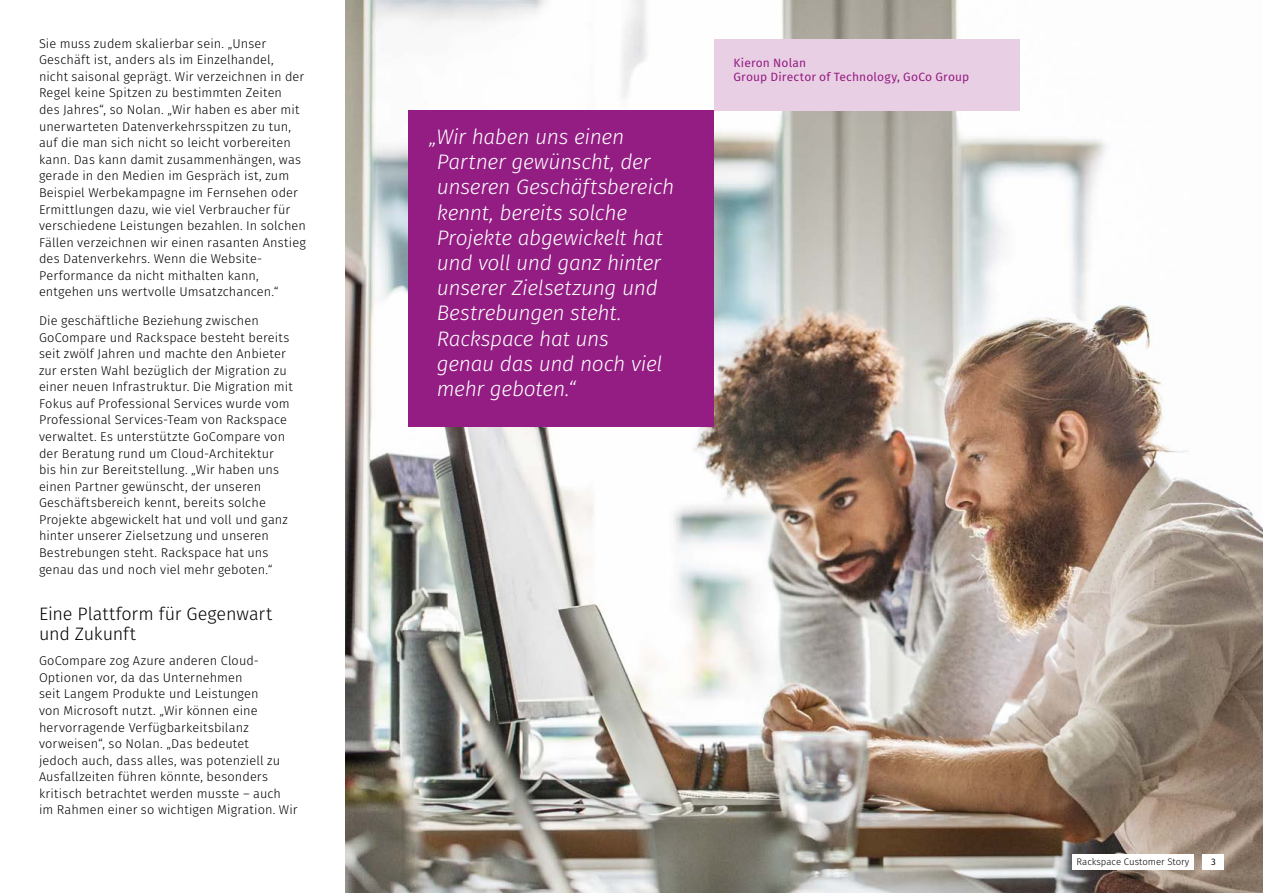
<style>
.page{position:relative;width:1263px;height:893px;background:#fff}
.page>*{position:absolute;margin:0;border:0;box-sizing:border-box;transform-origin:0 0}
.t1{font:italic 300 21px/25.2px "Fira Sans";letter-spacing:-.015em;color:#fff}
.t2{font:300 18px/19.8px "Fira Sans";letter-spacing:-.01em;color:#000}
.t3{font:300 12.75px/16.5px "Fira Sans";letter-spacing:.01em;color:#000}
.t4{font:12px/14.4px "Fira Sans";letter-spacing:.015em;color:#941d83}
.t5{font:300 9.6px "Fira Sans";color:#000}
.t6{font:9.45px "Fira Sans";color:#000}
</style>
<div class="page">
<img style="left:345px;top:0;width:918px;height:893px">
<div style="left:408px;top:110px;width:306px;height:317px;background:#941d83"></div>
<div style="left:714px;top:39px;width:306px;height:71px;background:#e9cfe4"></div>
<div style="left:1203px;top:854px;width:21px;height:16px;background:#fff"></div>
<div style="left:1072px;top:854px;width:122px;height:16px;background:#fff"></div>
<p class="t3" style="left:39px;top:35px;width:268px">Sie muss zudem skalierbar sein. „Unser Geschäft ist, anders als im Einzelhandel, nicht saisonal geprägt. Wir verzeichnen in der Regel keine Spitzen zu bestimmten Zeiten<br>des Jahres“, so Nolan. „Wir haben es aber mit unerwarteten Datenverkehrsspitzen zu tun, auf die man sich nicht so leicht vorbereiten kann. Das kann damit zusammenhängen, was gerade in den Medien im Gespräch ist, zum Beispiel Werbekampagne im Fernsehen oder Ermittlungen dazu, wie viel Verbraucher für verschiedene Leistungen bezahlen. In solchen Fällen verzeichnen wir einen rasanten Anstieg des Datenverkehrs. Wenn die Website-Performance da nicht mithalten kann, entgehen uns wertvolle Umsatzchancen.“</p>
<p class="t3" style="left:39px;top:312px;width:255px">Die geschäftliche Beziehung zwischen GoCompare und Rackspace besteht bereits seit zwölf Jahren und machte den Anbieter zur ersten Wahl bezüglich der Migration zu einer neuen Infrastruktur. Die Migration mit Fokus auf Professional Services wurde vom Professional Services-Team von Rackspace verwaltet. Es unterstützte GoCompare von der Beratung rund um Cloud-Architektur bis hin zur Bereitstellung. „Wir haben uns einen Partner gewünscht, der unseren Geschäftsbereich kennt, bereits solche Projekte abgewickelt hat und voll und ganz hinter unserer Zielsetzung und unseren Bestrebungen steht. Rackspace hat uns genau das und noch viel mehr geboten.“</p>
<h2 class="t2" style="left:39px;top:604px;width:235px">Eine Plattform für Gegenwart und Zukunft</h2>
<p class="t3" style="left:39px;top:652px;width:260px">GoCompare zog Azure anderen Cloud-Optionen vor, da das Unternehmen<br>seit Langem Produkte und Leistungen<br>von Microsoft nutzt. „Wir können eine hervorragende Verfügbarkeitsbilanz vorweisen“, so Nolan. „Das bedeutet<br>jedoch auch, dass alles, was potenziell zu Ausfallzeiten führen könnte, besonders kritisch betrachtet werden musste – auch im Rahmen einer so wichtigen Migration. Wir</p>
<p class="t1" style="left:437px;top:124px;width:239px;text-indent:-7px">„Wir haben uns einen<br>Partner gewünscht, der unseren Geschäftsbereich kennt, bereits solche<br>Projekte abgewickelt hat und voll und ganz hinter unserer Zielsetzung und<br>Bestrebungen steht.<br>Rackspace hat uns<br>genau das und noch viel mehr geboten.“</p>
<p class="t4" style="left:733px;top:55px;width:237px">Kieron Nolan<br>Group Director of Technology, GoCo Group</p>
<p class="t5" style="left:1076px;top:855px;width:114px">Rackspace Customer Story</p>
<p class="t6" style="left:1211px;top:855px;width:6px">3</p>
</div>
